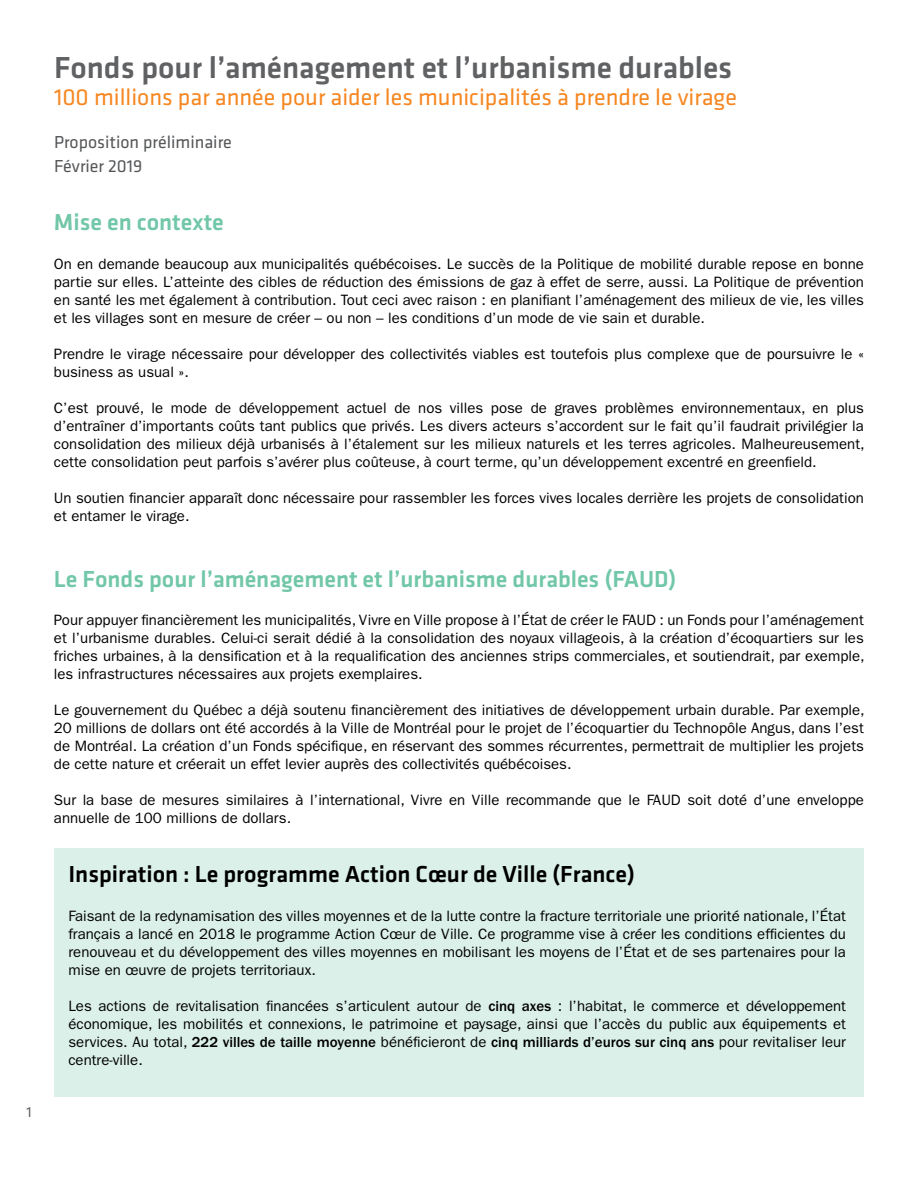
<style>
.page{position:relative;width:918px;height:1188px;background:#fff}
.page>*{position:absolute;margin:0;border:0;box-sizing:border-box;transform-origin:0 0}
.t1{font:500 31.5px "Klavika Basic";color:#606163}
.t2{font:500 24px "Klavika Basic";color:#71c7a8}
.t3{font:24px "Klavika Basic";color:#f68721}
.t4{font:500 24px "Klavika Basic";color:#000}
.t5{font:18px/23.7px "Klavika Basic";color:#555759}
.t6{font:15px/18px "ITC Franklin Gothic Std";color:#000;text-align:justify}
.t7{font:15px "Klavika Basic";color:#606163}
.s1{font-weight:500}
</style>
<div class="page">
<div style="left:54px;top:848px;width:810px;height:249px;background:#dbf0e9"></div>
<p class="t7" style="left:27px;top:1102px;width:7px">1</p>
<h1 class="t1" style="left:54px;top:46px;width:680px">Fonds pour l’aménagement et l’urbanisme durables</h1>
<h2 class="t3" style="left:54px;top:82px;width:684px">100 millions par année pour aider les municipalités à prendre le virage</h2>
<p class="t5" style="left:54px;top:129px;width:179px">Proposition préliminaire<br>Février 2019</p>
<h2 class="t2" style="left:54px;top:206px;width:171px">Mise en contexte</h2>
<p class="t6" style="left:54px;top:255px;width:812px">On en demande beaucoup aux municipalités québécoises. Le succès de la Politique de mobilité durable repose en bonne partie sur elles. L’atteinte des cibles de réduction des émissions de gaz à effet de serre, aussi. La Politique de prévention en santé les met également à contribution. Tout ceci avec raison : en planifiant l’aménagement des milieux de vie, les villes et les villages sont en mesure de créer – ou non – les conditions d’un mode de vie sain et durable.</p>
<p class="t6" style="left:54px;top:345px;width:812px">Prendre le virage nécessaire pour développer des collectivités viables est toutefois plus complexe que de poursuivre le « business as usual ».</p>
<p class="t6" style="left:54px;top:399px;width:812px">C’est prouvé, le mode de développement actuel de nos villes pose de graves problèmes environnementaux, en plus d’entraîner d’importants coûts tant publics que privés. Les divers acteurs s’accordent sur le fait qu’il faudrait privilégier la consolidation des milieux déjà urbanisés à l’étalement sur les milieux naturels et les terres agricoles. Malheureusement, cette consolidation peut parfois s’avérer plus coûteuse, à court terme, qu’un développement excentré en greenfield.</p>
<p class="t6" style="left:54px;top:489px;width:811px">Un soutien financier apparaît donc nécessaire pour rassembler les forces vives locales derrière les projets de consolidation et entamer le virage.</p>
<h2 class="t2" style="left:54px;top:563px;width:624px">Le Fonds pour l’aménagement et l’urbanisme durables (FAUD)</h2>
<p class="t6" style="left:54px;top:611px;width:812px">Pour appuyer financièrement les municipalités, Vivre en Ville propose à l’État de créer le FAUD : un Fonds pour l’aménagement et l’urbanisme durables. Celui-ci serait dédié à la consolidation des noyaux villageois, à la création d’écoquartiers sur les friches urbaines, à la densification et à la requalification des anciennes strips commerciales, et soutiendrait, par exemple, les infrastructures nécessaires aux projets exemplaires.</p>
<p class="t6" style="left:54px;top:701px;width:812px">Le gouvernement du Québec a déjà soutenu financièrement des initiatives de développement urbain durable. Par exemple, 20 millions de dollars ont été accordés à la Ville de Montréal pour le projet de l’écoquartier du Technopôle Angus, dans l’est de Montréal. La création d’un Fonds spécifique, en réservant des sommes récurrentes, permettrait de multiplier les projets de cette nature et créerait un effet levier auprès des collectivités québécoises.</p>
<p class="t6" style="left:54px;top:791px;width:811px">Sur la base de mesures similaires à l’international, Vivre en Ville recommande que le FAUD soit doté d’une enveloppe annuelle de 100 millions de dollars.</p>
<h2 class="t4" style="left:68px;top:858px;width:568px">Inspiration : Le programme Action Cœur de Ville (France)</h2>
<p class="t6" style="left:68px;top:907px;width:779px">Faisant de la redynamisation des villes moyennes et de la lutte contre la fracture territoriale une priorité nationale, l’État français a lancé en 2018 le programme Action Cœur de Ville. Ce programme vise à créer les conditions efficientes du renouveau et du développement des villes moyennes en mobilisant les moyens de l’État et de ses partenaires pour la mise en œuvre de projets territoriaux.</p>
<p class="t6" style="left:68px;top:997px;width:779px">Les actions de revitalisation financées s’articulent autour de <span class="s1">cinq axes</span> : l’habitat, le commerce et développement économique, les mobilités et connexions, le patrimoine et paysage, ainsi que l’accès du public aux équipements et services. Au total, <span class="s1">222 villes de taille moyenne</span> bénéficieront de <span class="s1">cinq milliards d’euros sur cinq ans</span> pour revitaliser leur centre-ville.</p>
</div>
